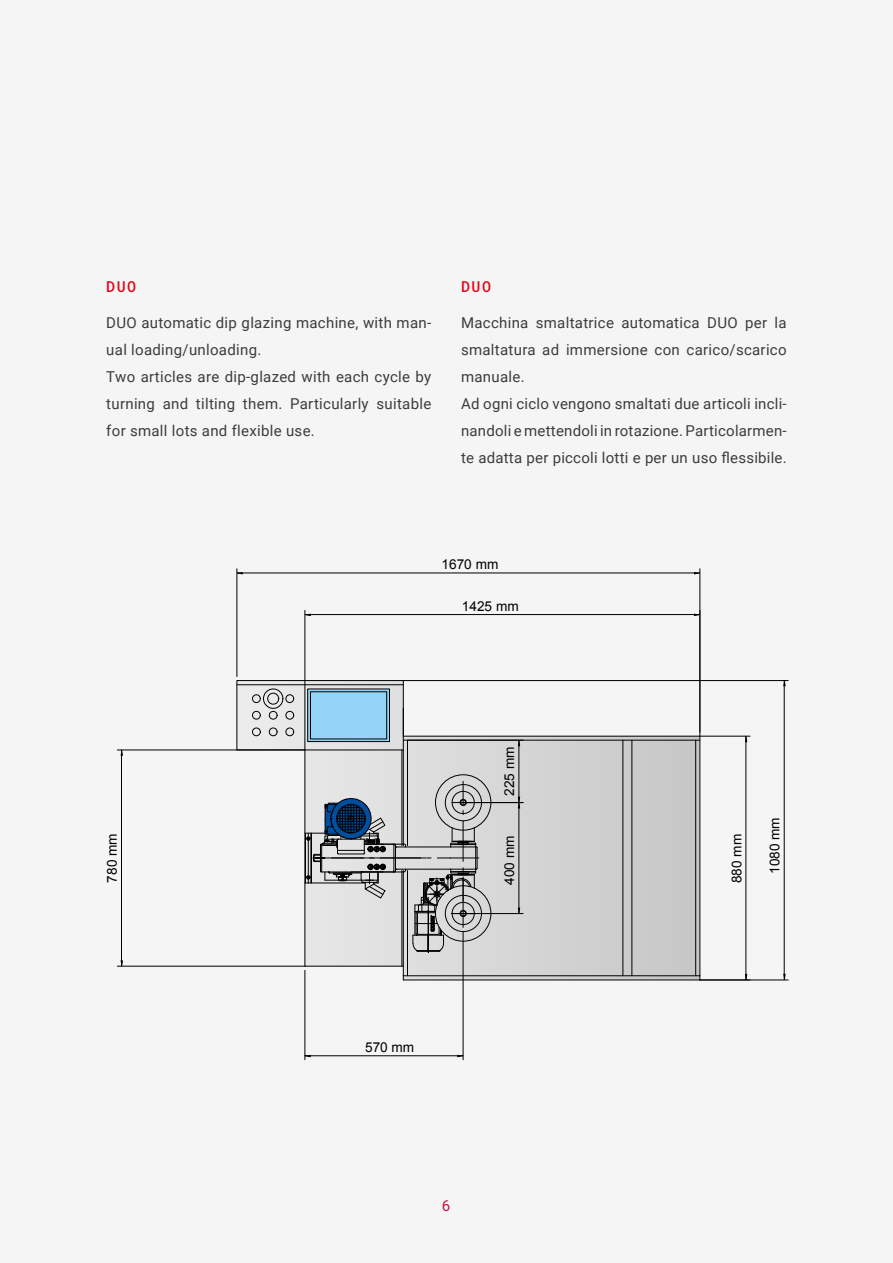
<style>
.page{position:relative;width:893px;height:1263px;background:#f5f5f5}
.page>*{position:absolute;margin:0;border:0;box-sizing:border-box;transform-origin:0 0}
.t1{font:15px/27px "Roboto";letter-spacing:.02em;color:#3c3c3a}
.t2{font:500 15px "Roboto Mono";letter-spacing:.1em;color:#e3061b}
.t3{font:15px "Roboto Mono";color:#cc1139}
.t4{font:13.65px "Arial";color:#000}
</style>
<div class="page">
<svg style="left:236px;top:681px;width:463px;height:299px"></svg>
<hr style="left:403px;top:980px;width:297px;height:1px;background:#000">
<hr style="left:403px;top:736px;width:297px;height:1px;background:#000">
<hr style="left:403px;top:740px;width:297px;height:1px;background:#000">
<hr style="left:403px;top:975px;width:297px;height:1px;background:#000">
<svg style="left:236px;top:680px;width:168px;height:71px"></svg>
<hr style="left:237px;top:684px;width:166px;height:1px;background:#000">
<div style="left:307px;top:689px;width:83px;height:53px;border:1px solid #000"></div>
<div style="left:310px;top:691px;width:77px;height:48px;border:1px solid #000"></div>
<div style="left:252px;top:728px;width:9px;height:8px;border:1px solid #000;border-radius:50%"></div>
<div style="left:269px;top:728px;width:8px;height:8px;border:1px solid #000;border-radius:50%"></div>
<div style="left:286px;top:728px;width:8px;height:8px;border:1px solid #000;border-radius:50%"></div>
<div style="left:252px;top:711px;width:9px;height:8px;border:1px solid #000;border-radius:50%"></div>
<div style="left:269px;top:711px;width:8px;height:8px;border:1px solid #000;border-radius:50%"></div>
<div style="left:286px;top:711px;width:8px;height:8px;border:1px solid #000;border-radius:50%"></div>
<div style="left:252px;top:694px;width:9px;height:9px;border:1px solid #000;border-radius:50%"></div>
<div style="left:286px;top:694px;width:8px;height:9px;border:1px solid #000;border-radius:50%"></div>
<div style="left:267px;top:693px;width:12px;height:11px;border:1px solid #000;border-radius:50%"></div>
<div style="left:263px;top:689px;width:20px;height:20px;border:1px solid #000;border-radius:50%"></div>
<hr style="left:403px;top:870px;width:1px;height:106px;background:#000">
<hr style="left:407px;top:870px;width:1px;height:106px;background:#000">
<hr style="left:402px;top:750px;width:1px;height:95px;background:#000">
<hr style="left:305px;top:750px;width:1px;height:83px;background:#000">
<hr style="left:403px;top:708px;width:1px;height:137px;background:#000">
<hr style="left:700px;top:736px;width:1px;height:240px;background:#000">
<hr style="left:695px;top:740px;width:1px;height:236px;background:#000">
<hr style="left:407px;top:740px;width:1px;height:105px;background:#000">
<hr style="left:632px;top:740px;width:1px;height:236px;background:#000">
<hr style="left:623px;top:740px;width:1px;height:236px;background:#000">
<hr style="left:305px;top:610px;width:1px;height:140px;background:#000">
<hr style="left:700px;top:610px;width:1px;height:126px;background:#000">
<hr style="left:305px;top:614px;width:394px;height:1px;background:#000">
<hr style="left:700px;top:736px;width:50px;height:1px;background:#000">
<hr style="left:746px;top:736px;width:1px;height:244px;background:#000">
<hr style="left:700px;top:980px;width:88px;height:1px;background:#000">
<hr style="left:403px;top:680px;width:385px;height:1px;background:#000">
<hr style="left:784px;top:681px;width:1px;height:298px;background:#000">
<hr style="left:463px;top:913px;width:60px;height:1px;background:#000">
<hr style="left:519px;top:803px;width:1px;height:110px;background:#000">
<hr style="left:463px;top:802px;width:60px;height:1px;background:#000">
<hr style="left:519px;top:740px;width:1px;height:62px;background:#000">
<hr style="left:117px;top:966px;width:188px;height:1px;background:#000">
<hr style="left:117px;top:750px;width:188px;height:1px;background:#000">
<hr style="left:121px;top:750px;width:1px;height:216px;background:#000">
<div style="left:452px;top:791px;width:23px;height:23px;border:1px solid #000;border-radius:50%"></div>
<div style="left:445px;top:784px;width:37px;height:37px;border:1px solid #000;border-radius:50%"></div>
<div style="left:435px;top:774px;width:56px;height:56px;border:1px solid #000;border-radius:50%"></div>
<div style="left:445px;top:895px;width:37px;height:37px;border:1px solid #000;border-radius:50%"></div>
<hr style="left:395px;top:847px;width:81px;height:1px;background:#000">
<hr style="left:395px;top:869px;width:81px;height:1px;background:#000">
<hr style="left:437px;top:858px;width:42px;height:1px;background:#000">
<hr style="left:380px;top:858px;width:41px;height:1px;background:#000">
<hr style="left:463px;top:821px;width:1px;height:40px;background:#000">
<svg style="left:304px;top:798px;width:102px;height:169px"></svg>
<svg style="left:452px;top:781px;width:22px;height:33px"></svg>
<div style="left:460px;top:799px;width:7px;height:7px;border:1px solid #000;border-radius:50%"></div>
<svg style="left:412px;top:828px;width:66px;height:124px;background:#ababab"></svg>
<hr style="left:305px;top:970px;width:1px;height:90px;background:#000">
<hr style="left:463px;top:931px;width:1px;height:129px;background:#000">
<hr style="left:305px;top:1055px;width:158px;height:1px;background:#000">
<hr style="left:700px;top:569px;width:1px;height:163px;background:#000">
<hr style="left:237px;top:569px;width:1px;height:107px;background:#000">
<hr style="left:237px;top:573px;width:462px;height:1px;background:#000">
<svg style="left:304px;top:1054px;width:7px;height:3px"></svg>
<svg style="left:783px;top:680px;width:3px;height:6px"></svg>
<svg style="left:783px;top:974px;width:3px;height:6px"></svg>
<svg style="left:517px;top:908px;width:3px;height:6px"></svg>
<svg style="left:517px;top:740px;width:3px;height:6px"></svg>
<svg style="left:517px;top:797px;width:3px;height:11px"></svg>
<svg style="left:120px;top:749px;width:3px;height:7px"></svg>
<svg style="left:120px;top:960px;width:3px;height:7px"></svg>
<p class="t2" style="left:106px;top:276px;width:31px">DUO</p>
<p class="t1" style="left:106px;top:308px;width:326px">DUO automatic dip glazing machine, with man&shy;ual loading/unloading.<br>Two articles are dip-glazed with each cycle by turning and tilting them. Particularly suitable for small lots and flexible use.</p>
<p class="t2" style="left:461px;top:276px;width:31px">DUO</p>
<p class="t1" style="left:461px;top:308px;width:327px">Macchina smaltatrice automatica DUO per la smaltatura ad immersione con carico/scarico manuale.<br>Ad ogni ciclo vengono smaltati due articoli incli&shy;nandoli e mettendoli in rotazione. Particolarmen&shy;te adatta per piccoli lotti e per un uso flessibile.</p>
<p class="t4" style="left:442px;top:555px;width:58px">1670 mm</p>
<p class="t4" style="left:462px;top:597px;width:58px">1425 mm</p>
<p class="t4" style="left:103px;top:882px;width:51px;rotate:-90deg">780 mm</p>
<p class="t4" style="left:500px;top:796px;width:51px;rotate:-90deg">225 mm</p>
<p class="t4" style="left:500px;top:885px;width:51px;rotate:-90deg">400 mm</p>
<p class="t4" style="left:728px;top:883px;width:51px;rotate:-90deg">880 mm</p>
<p class="t4" style="left:766px;top:874px;width:58px;rotate:-90deg">1080 mm</p>
<p class="t4" style="left:365px;top:1038px;width:51px">570 mm</p>
<p class="t3" style="left:442px;top:1195px;width:10px">6</p>
</div>
